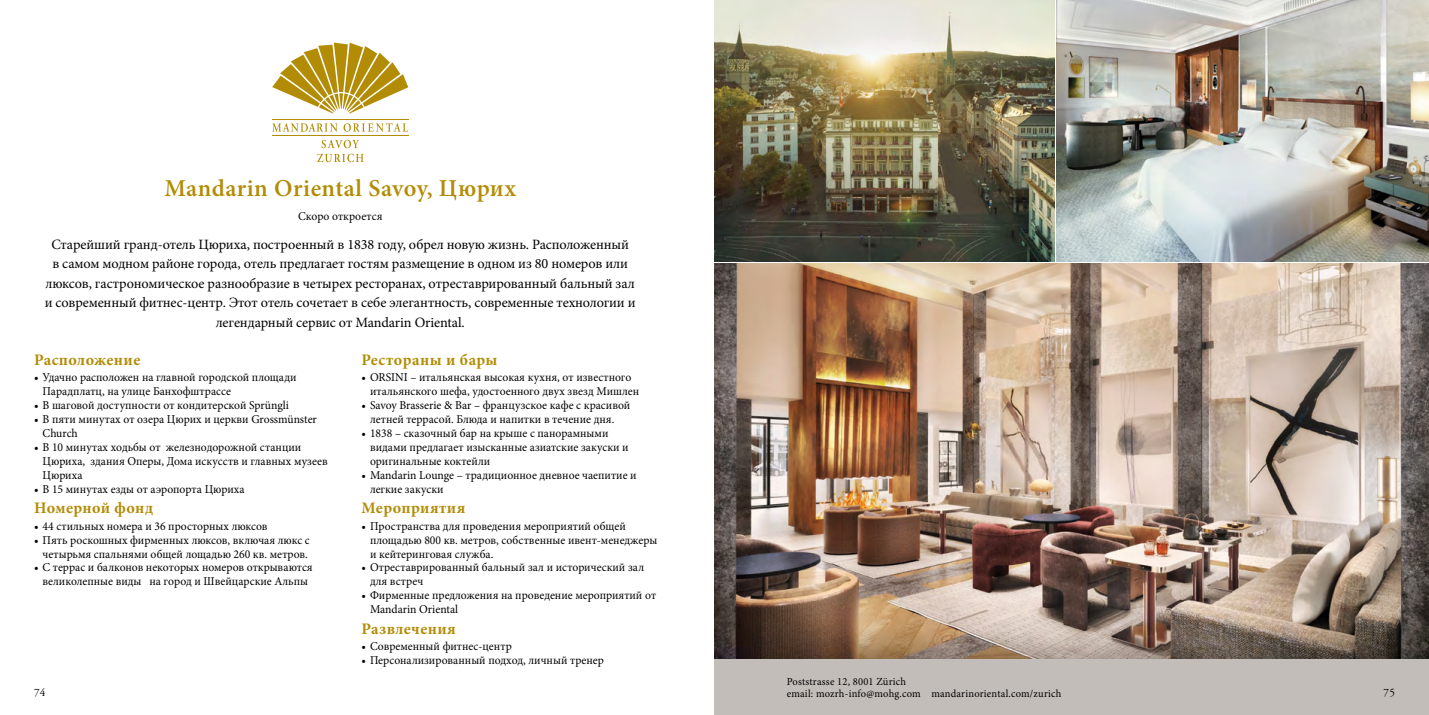
<style>
.page{position:relative;width:1429px;height:715px;background:#fff}
.page>*{position:absolute;margin:0;border:0;box-sizing:border-box;transform-origin:0 0}
.t1{font:600 24.3px "Minion Pro";letter-spacing:.02em;color:#b38c06}
.t2{font:700 16.05px "Minion Pro";letter-spacing:.025em;color:#b38c06}
.t3{font:14.25px/19.5px "Minion Pro";letter-spacing:-.01em;color:#000;text-align:center}
.t4{font:12px/14px "Minion Pro";color:#000}
.t5{font:11.25px "Adobe Garamond Pro";color:#000}
.t6{font:10.8px/12.8px "Minion Pro";letter-spacing:.015em;color:#000}
</style>
<div class="page">
<img style="left:714px;top:0;width:340px;height:261px">
<img style="left:1057px;top:0;width:372px;height:261px">
<img style="left:714px;top:264px;width:715px;height:395px">
<div style="left:714px;top:659px;width:715px;height:55px;background:#c3bdb9"></div>
<svg style="left:272px;top:43px;width:136px;height:71px"></svg>
<hr style="left:272px;top:119px;width:136px;height:1px;background:#b38c06">
<hr style="left:272px;top:135px;width:136px;height:1px;background:#b38c06">
<svg style="left:272px;top:123px;width:136px;height:9px"></svg>
<svg style="left:317px;top:140px;width:46px;height:22px"></svg>
<h1 class="t1" style="left:164px;top:171px;width:353px">Mandarin Oriental Savoy, Цюрих</h1>
<p class="t3" style="left:45px;top:234px;width:592px">Старейший гранд-отель Цюриха, построенный в 1838 году, обрел новую жизнь. Расположенный<br>в самом модном районе города, отель предлагает гостям размещение в одном из 80 номеров или люксов, гастрономическое разнообразие в четырех ресторанах, отреставрированный бальный зал и современный фитнес-центр. Этот отель сочетает в себе элегантность, современные технологии и легендарный сервис от Mandarin Oriental.</p>
<h2 class="t2" style="left:34px;top:348px;width:108px">Расположение</h2>
<p class="t4" style="left:43px;top:370px;width:255px;text-indent:-9px">• Удачно расположен на главной городской площади<br>Парадплатц, на улице Банхофштрассе</p>
<p class="t4" style="left:34px;top:398px;width:256px">• В шаговой доступности от кондитерской Sprüngli</p>
<p class="t4" style="left:43px;top:412px;width:276px;text-indent:-9px">• В пяти минутах от озера Цюрих и церкви Grossmünster<br>Church</p>
<p class="t4" style="left:43px;top:440px;width:287px;text-indent:-9px">• В 10 минутах ходьбы от железнодорожной станции<br>Цюриха, здания Оперы, Дома искусств и главных музеев<br>Цюриха</p>
<p class="t4" style="left:34px;top:482px;width:212px">• В 15 минутах езды от аэропорта Цюриха</p>
<h2 class="t2" style="left:34px;top:497px;width:121px">Номерной фонд</h2>
<p class="t4" style="left:34px;top:518px;width:235px">• 44 стильных номера и 36 просторных люксов</p>
<p class="t4" style="left:34px;top:532px;width:277px;text-align:center">• Пять роскошных фирменных люксов, включая люкс с четырьмя спальнями общей лощадью 260 кв. метров.</p>
<p class="t4" style="left:34px;top:560px;width:280px;text-align:center">• С террас и балконов некоторых номеров открываются великолепные виды на город и Швейцарские Альпы</p>
<p class="t4" style="left:298px;top:210px;width:86px">Скоро откроется</p>
<h2 class="t2" style="left:361px;top:348px;width:138px">Рестораны и бары</h2>
<p class="t4" style="left:370px;top:370px;width:271px;text-indent:-9px">• ORSINI – итальянская высокая кухня, от известного итальянского шефа, удостоенного двух звезд Мишлен</p>
<p class="t4" style="left:370px;top:398px;width:262px;text-indent:-9px">• Savoy Brasserie &amp; Bar – французское кафе с красивой летней террасой. Блюда и напитки в течение дня.</p>
<p class="t4" style="left:370px;top:426px;width:260px;text-indent:-9px">• 1838 – сказочный бар на крыше с панорамными видами предлагает изысканные азиатские закуски и оригинальные коктейли</p>
<p class="t4" style="left:370px;top:468px;width:268px;text-indent:-9px">• Mandarin Lounge – традиционное дневное чаепитие и легкие закуски</p>
<h2 class="t2" style="left:361px;top:497px;width:105px">Мероприятия</h2>
<p class="t4" style="left:370px;top:518px;width:289px;text-indent:-9px">• Пространства для проведения мероприятий общей площадью 800 кв. метров, собственные ивент-менеджеры и кейтеринговая служба.</p>
<p class="t4" style="left:370px;top:560px;width:276px;text-indent:-9px">• Отреставрированный бальный зал и исторический зал для встреч</p>
<p class="t4" style="left:370px;top:588px;width:288px;text-indent:-9px">• Фирменные предложения на проведение мероприятий от<br>Mandarin Oriental</p>
<h2 class="t2" style="left:361px;top:617px;width:96px">Развлечения</h2>
<p class="t4" style="left:361px;top:639px;width:152px">• Современный фитнес-центр</p>
<p class="t4" style="left:361px;top:653px;width:244px">• Персонализированный подход, личный тренер</p>
<p class="t6" style="left:787px;top:674px;width:276px">Poststrasse 12, 8001 Zürich<br>email: mozrh-info@mohg.com mandarinoriental.com/zurich</p>
<p class="t5" style="left:34px;top:685px;width:13px">74</p>
<p class="t5" style="left:1383px;top:685px;width:13px">75</p>
</div>
